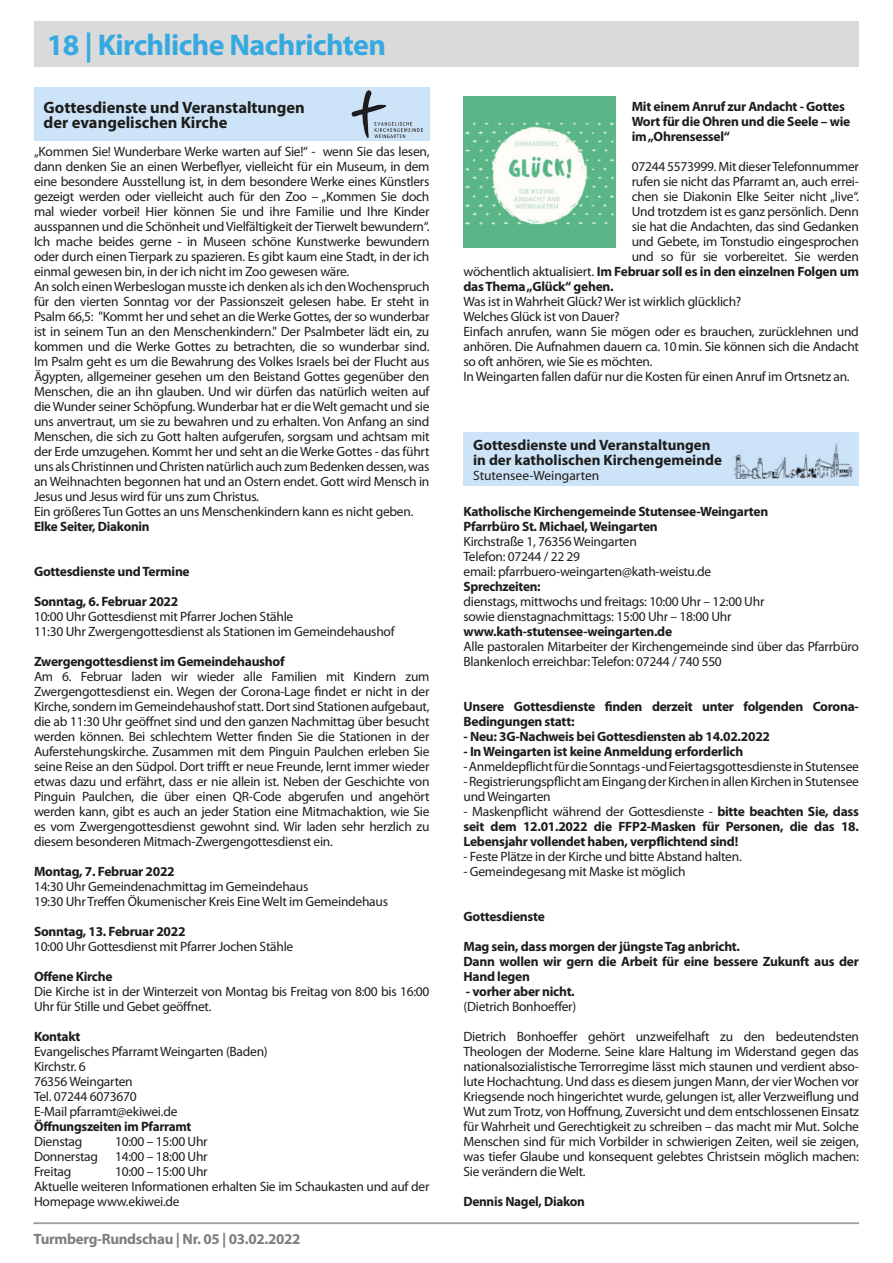
<style>
.page{position:relative;width:893px;height:1263px;background:#fff}
.page>*{position:absolute;margin:0;border:0;box-sizing:border-box;transform-origin:0 0}
.t1{font:700 30px "Myriad Pro";letter-spacing:-.02em;color:#36a9e1}
.t2{font:700 16.5px/15px "Myriad Pro";color:#1d1d1b}
.t3{font:700 15px/15px "Myriad Pro";color:#1d1d1b}
.t4{font:700 15px "Myriad Pro";letter-spacing:-.02em;color:#7e7e7d}
.t5{font:13.5px/15px "Myriad Pro";letter-spacing:-.02em;color:#1d1d1b}
.t6{font:700 13.5px/15px "Myriad Pro";letter-spacing:-.02em;color:#1d1d1b}
.t7{font:13.5px "Myriad Pro";color:#1d1d1b}
.s1{font-weight:400}
</style>
<div class="page">
<hr style="left:34px;top:1222px;width:825px;height:2px;background:#9d9d9c">
<div style="left:34px;top:21px;width:825px;height:46px;background:#dadada"></div>
<div style="left:463px;top:432px;width:396px;height:54px;background:#cde3f7"></div>
<img style="left:734px;top:444px;width:119px;height:35px">
<img style="left:463px;top:96px;width:152px;height:152px">
<div style="left:34px;top:87px;width:395px;height:54px;background:#cde3f7"></div>
<img style="left:351px;top:90px;width:36px;height:48px">
<img style="left:373px;top:121px;width:50px;height:17px">
<h1 class="t1" style="left:47px;top:26px;width:341px">18 | Kirchliche Nachrichten</h1>
<p class="t2" style="left:44px;top:99px;width:263px">Gottesdienste und Veranstaltungen der evangelischen Kirche</p>
<p class="t5" style="left:34px;top:144px;width:397px">„Kommen Sie! Wunderbare Werke warten auf Sie!“ - wenn Sie das lesen, dann denken Sie an einen Werbeflyer, vielleicht für ein Museum, in dem eine besondere Ausstellung ist, in dem besondere Werke eines Künstlers gezeigt werden oder vielleicht auch für den Zoo – „Kommen Sie doch mal wieder vorbei! Hier können Sie und ihre Familie und Ihre Kinder ausspannen und die Schönheit und Vielfältigkeit der Tierwelt bewundern“.<br>Ich mache beides gerne - in Museen schöne Kunstwerke bewundern oder durch einen Tierpark zu spazieren. Es gibt kaum eine Stadt, in der ich einmal gewesen bin, in der ich nicht im Zoo gewesen wäre.<br>An solch einen Werbeslogan musste ich denken als ich den Wochenspruch für den vierten Sonntag vor der Passionszeit gelesen habe. Er steht in Psalm 66,5: "Kommt her und sehet an die Werke Gottes, der so wunderbar ist in seinem Tun an den Menschenkindern." Der Psalmbeter lädt ein, zu kommen und die Werke Gottes zu betrachten, die so wunderbar sind.<br>Im Psalm geht es um die Bewahrung des Volkes Israels bei der Flucht aus Ägypten, allgemeiner gesehen um den Beistand Gottes gegenüber den Menschen, die an ihn glauben. Und wir dürfen das natürlich weiten auf die Wunder seiner Schöpfung. Wunderbar hat er die Welt gemacht und sie uns anvertraut, um sie zu bewahren und zu erhalten. Von Anfang an sind Menschen, die sich zu Gott halten aufgerufen, sorgsam und achtsam mit der Erde umzugehen. Kommt her und seht an die Werke Gottes - das führt uns als Christinnen und Christen natürlich auch zum Bedenken dessen, was an Weihnachten begonnen hat und an Ostern endet. Gott wird Mensch in Jesus und Jesus wird für uns zum Christus.<br>Ein größeres Tun Gottes an uns Menschenkindern kann es nicht geben.</p>
<p class="t6" style="left:34px;top:519px;width:117px">Elke Seiter, Diakonin</p>
<p class="t6" style="left:34px;top:564px;width:157px">Gottesdienste und Termine</p>
<p class="t6" style="left:34px;top:594px;width:146px">Sonntag, 6. Februar 2022</p>
<p class="t5" style="left:34px;top:609px;width:362px">10:00 Uhr Gottesdienst mit Pfarrer Jochen Stähle<br>11:30 Uhr Zwergengottesdienst als Stationen im Gemeindehaushof</p>
<p class="t6" style="left:34px;top:654px;width:252px">Zwergengottesdienst im Gemeindehaushof</p>
<p class="t5" style="left:34px;top:669px;width:397px;text-align:justify">Am 6. Februar laden wir wieder alle Familien mit Kindern zum Zwergengottesdienst ein. Wegen der Corona-Lage findet er nicht in der Kirche, sondern im Gemeindehaushof statt. Dort sind Stationen aufgebaut, die ab 11:30 Uhr geöffnet sind und den ganzen Nachmittag über besucht werden können. Bei schlechtem Wetter finden Sie die Stationen in der Auferstehungskirche. Zusammen mit dem Pinguin Paulchen erleben Sie seine Reise an den Südpol. Dort trifft er neue Freunde, lernt immer wieder etwas dazu und erfährt, dass er nie allein ist. Neben der Geschichte von Pinguin Paulchen, die über einen QR-Code abgerufen und angehört werden kann, gibt es auch an jeder Station eine Mitmachaktion, wie Sie es vom Zwergengottesdienst gewohnt sind. Wir laden sehr herzlich zu diesem besonderen Mitmach-Zwergengottesdienst ein.</p>
<p class="t6" style="left:34px;top:864px;width:142px">Montag, 7. Februar 2022</p>
<p class="t5" style="left:34px;top:879px;width:356px">14:30 Uhr Gemeindenachmittag im Gemeindehaus<br>19:30 Uhr Treffen Ökumenischer Kreis Eine Welt im Gemeindehaus</p>
<p class="t6" style="left:34px;top:923px;width:153px">Sonntag, 13. Februar 2022</p>
<p class="t5" style="left:34px;top:939px;width:261px">10:00 Uhr Gottesdienst mit Pfarrer Jochen Stähle</p>
<p class="t6" style="left:34px;top:968px;width:80px">Offene Kirche</p>
<p class="t5" style="left:34px;top:984px;width:397px">Die Kirche ist in der Winterzeit von Montag bis Freitag von 8:00 bis 16:00<br>Uhr für Stille und Gebet geöffnet.</p>
<p class="t6" style="left:34px;top:1028px;width:48px">Kontakt</p>
<p class="t5" style="left:34px;top:1044px;width:235px">Evangelisches Pfarramt Weingarten (Baden)<br>Kirchstr. 6<br>76356 Weingarten<br>Tel. 07244 6073670<br>E-Mail pfarramt@ekiwei.de</p>
<p class="t6" style="left:34px;top:1119px;width:159px">Öffnungszeiten im Pfarramt</p>
<p class="t5" style="left:34px;top:1134px;width:50px">Dienstag</p>
<p class="t5" style="left:115px;top:1134px;width:94px">10:00 – 15:00 Uhr</p>
<p class="t5" style="left:34px;top:1149px;width:66px">Donnerstag</p>
<p class="t5" style="left:115px;top:1149px;width:94px">14:00 – 18:00 Uhr</p>
<p class="t5" style="left:34px;top:1164px;width:39px">Freitag</p>
<p class="t5" style="left:34px;top:1164px;width:397px;text-indent:81px">10:00 – 15:00 Uhr<br>Aktuelle weiteren Informationen erhalten Sie im Schaukasten und auf der<br>Homepage www.ekiwei.de</p>
<p class="t4" style="left:34px;top:1229px;width:268px">Turmberg-Rundschau | Nr. 05 | 03.02.2022</p>
<p class="t6" style="left:632px;top:99px;width:220px">Mit einem Anruf zur Andacht - Gottes<br>Wort für die Ohren und die Seele – wie im „Ohrensessel“</p>
<p class="t5" style="left:632px;top:159px;width:229px">07244 5573999. Mit dieser Telefonnummer</p>
<p class="t5" style="left:632px;top:174px;width:229px">rufen sie nicht das Pfarramt an, auch errei-</p>
<p class="t5" style="left:632px;top:189px;width:229px">chen sie Diakonin Elke Seiter nicht „live“.</p>
<p class="t5" style="left:632px;top:204px;width:229px">Und trotzdem ist es ganz persönlich. Denn</p>
<p class="t5" style="left:632px;top:219px;width:229px">sie hat die Andachten, das sind Gedanken</p>
<p class="t5" style="left:632px;top:234px;width:229px">und Gebete, im Tonstudio eingesprochen</p>
<p class="t5" style="left:632px;top:249px;width:229px">und so für sie vorbereitet. Sie werden</p>
<p class="t6" style="left:463px;top:264px;width:397px"><span class="s1">wöchentlich aktualisiert.</span> Im Februar soll es in den einzelnen Folgen um</p>
<p class="t6" style="left:463px;top:279px;width:152px">das Thema „Glück“ gehen.</p>
<p class="t5" style="left:463px;top:294px;width:397px">Was ist in Wahrheit Glück? Wer ist wirklich glücklich?<br>Welches Glück ist von Dauer?<br>Einfach anrufen, wann Sie mögen oder es brauchen, zurücklehnen und anhören. Die Aufnahmen dauern ca. 10min. Sie können sich die Andacht so oft anhören, wie Sie es möchten.<br>In Weingarten fallen dafür nur die Kosten für einen Anruf im Ortsnetz an.</p>
<p class="t3" style="left:473px;top:437px;width:250px">Gottesdienste und Veranstaltungen in der katholischen Kirchengemeinde</p>
<p class="t7" style="left:473px;top:467px;width:128px">Stutensee-Weingarten</p>
<p class="t6" style="left:463px;top:504px;width:306px">Katholische Kirchengemeinde Stutensee-Weingarten<br>Pfarrbüro St. Michael, Weingarten</p>
<p class="t5" style="left:463px;top:534px;width:249px">Kirchstraße 1, 76356 Weingarten<br>Telefon: 07244 / 22 29<br>email: pfarrbuero-weingarten@kath-weistu.de</p>
<p class="t6" style="left:463px;top:579px;width:79px">Sprechzeiten:</p>
<p class="t5" style="left:463px;top:594px;width:302px">dienstags, mittwochs und freitags: 10:00 Uhr – 12:00 Uhr sowie dienstagnachmittags: 15:00 Uhr – 18:00 Uhr</p>
<p class="t6" style="left:463px;top:624px;width:210px">www.kath-stutensee-weingarten.de</p>
<p class="t5" style="left:463px;top:639px;width:397px">Alle pastoralen Mitarbeiter der Kirchengemeinde sind über das Pfarrbüro<br>Blankenloch erreichbar: Telefon: 07244 / 740 550</p>
<p class="t6" style="left:463px;top:699px;width:397px">Unsere Gottesdienste finden derzeit unter folgenden Corona-<br>Bedingungen statt:</p>
<p class="t6" style="left:463px;top:729px;width:308px">- Neu: 3G-Nachweis bei Gottesdiensten ab 14.02.2022</p>
<p class="t6" style="left:463px;top:744px;width:281px">- In Weingarten ist keine Anmeldung erforderlich</p>
<p class="t5" style="left:463px;top:759px;width:397px">- Anmeldepflicht für die Sonntags -und Feiertagsgottesdienste in Stutensee</p>
<p class="t5" style="left:463px;top:774px;width:397px">- Registrierungspflicht am Eingang der Kirchen in allen Kirchen in Stutensee und Weingarten</p>
<p class="t6" style="left:463px;top:804px;width:397px;text-align:justify"><span class="s1">- Maskenpflicht während der Gottesdienste -</span> bitte beachten Sie, dass seit dem 12.01.2022 die FFP2-Masken für Personen, die das 18.<br>Lebensjahr vollendet haben, verpflichtend sind!</p>
<p class="t5" style="left:463px;top:849px;width:280px">- Feste Plätze in der Kirche und bitte Abstand halten.</p>
<p class="t5" style="left:463px;top:864px;width:224px">- Gemeindegesang mit Maske ist möglich</p>
<p class="t6" style="left:463px;top:909px;width:83px">Gottesdienste</p>
<p class="t6" style="left:463px;top:939px;width:397px">Mag sein, dass morgen der jüngste Tag anbricht.<br>Dann wollen wir gern die Arbeit für eine bessere Zukunft aus der<br>Hand legen</p>
<p class="t6" style="left:466px;top:983px;width:110px">- vorher aber nicht.</p>
<p class="t5" style="left:463px;top:999px;width:114px">(Dietrich Bonhoeffer)</p>
<p class="t5" style="left:463px;top:1029px;width:397px;text-align:justify">Dietrich Bonhoeffer gehört unzweifelhaft zu den bedeutendsten Theologen der Moderne. Seine klare Haltung im Widerstand gegen das nationalsozialistische Terrorregime lässt mich staunen und verdient abso&shy;lute Hochachtung. Und dass es diesem jungen Mann, der vier Wochen vor Kriegsende noch hingerichtet wurde, gelungen ist, aller Verzweiflung und Wut zum Trotz, von Hoffnung, Zuversicht und dem entschlossenen Einsatz für Wahrheit und Gerechtigkeit zu schreiben – das macht mir Mut. Solche Menschen sind für mich Vorbilder in schwierigen Zeiten, weil sie zeigen, was tiefer Glaube und konsequent gelebtes Christsein möglich machen:<br>Sie verändern die Welt.</p>
<p class="t6" style="left:463px;top:1194px;width:123px">Dennis Nagel, Diakon</p>
</div>
